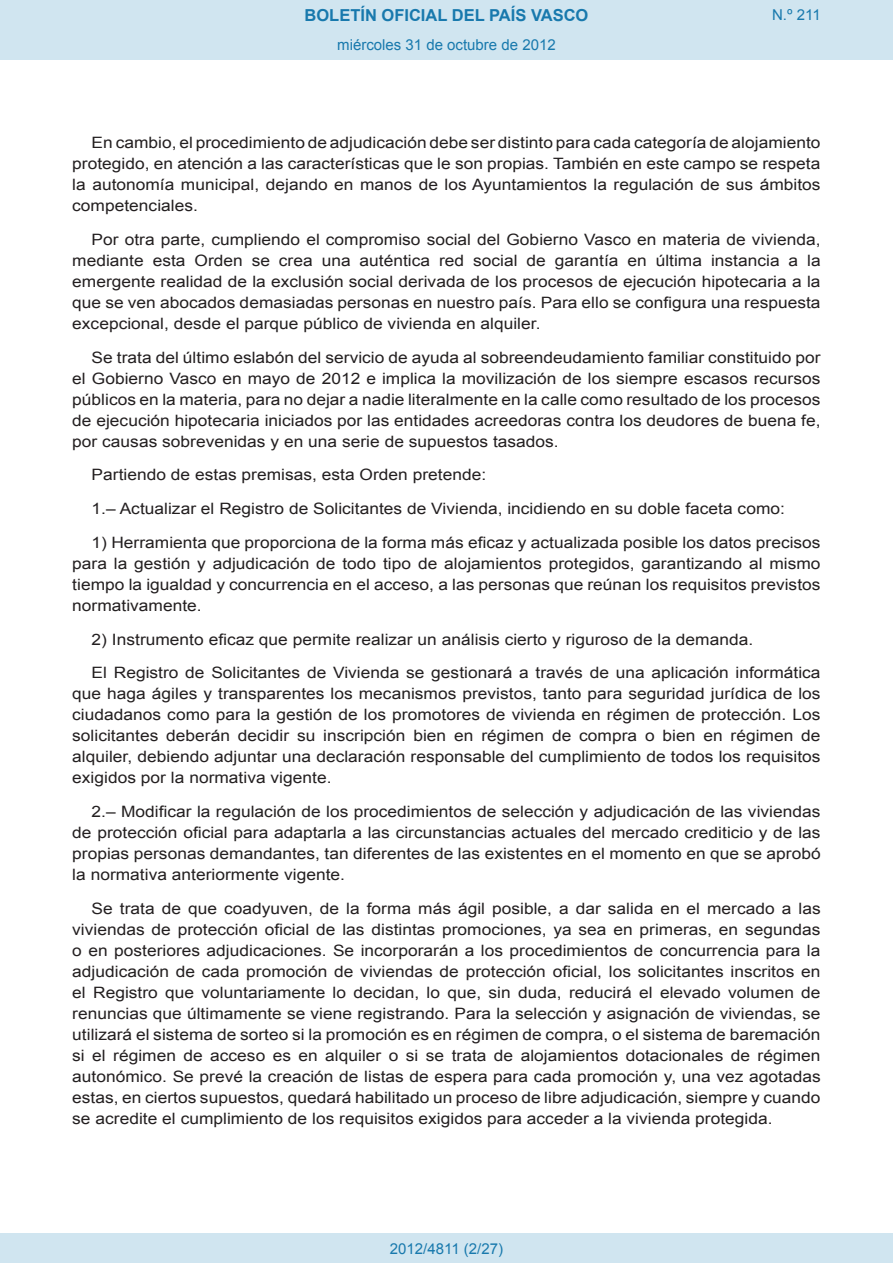
<style>
.page{position:relative;width:893px;height:1263px;background:#fff}
.page>*{position:absolute;margin:0;border:0;box-sizing:border-box;transform-origin:0 0}
.t1{font:700 16.5px "Arial";color:#1879ad}
.BOPVDetalle{font:15.6px/21px "Arial";color:#231f20;text-align:justify;scale:1.11 1}
.Paginacion_Centro{font:15px "Arial";color:#1879ad}
</style>
<div class="page">
<div style="left:0;top:0;width:893px;height:60px;background:#d0e5f0"></div>
<div style="left:0;top:1233px;width:893px;height:30px;background:#d0e5f0"></div>
<p class="t1" style="left:305px;top:4px;width:285px">BOLETÍN OFICIAL DEL PAÍS VASCO</p>
<p class="Paginacion_Centro" style="left:337px;top:35px;width:220px">miércoles 31 de octubre de 2012</p>
<p class="Paginacion_Centro" style="left:772px;top:5px;width:50px">N.º 211</p>
<p class="BOPVDetalle" style="left:72px;top:132px;width:676px;text-indent:19px">En cambio, el procedimiento de adjudicación debe ser distinto para cada categoría de alojamiento protegido, en atención a las características que le son propias. También en este campo se respeta la autonomía municipal, dejando en manos de los Ayuntamientos la regulación de sus ámbitos competenciales.</p>
<p class="BOPVDetalle" style="left:72px;top:229px;width:676px;text-indent:19px">Por otra parte, cumpliendo el compromiso social del Gobierno Vasco en materia de vivienda, mediante esta Orden se crea una auténtica red social de garantía en última instancia a la emergente realidad de la exclusión social derivada de los procesos de ejecución hipotecaria a la que se ven abocados demasiadas personas en nuestro país. Para ello se configura una respuesta excepcional, desde el parque público de vivienda en alquiler.</p>
<p class="BOPVDetalle" style="left:72px;top:347px;width:676px;text-indent:19px">Se trata del último eslabón del servicio de ayuda al sobreendeudamiento familiar constituido por el Gobierno Vasco en mayo de 2012 e implica la movilización de los siempre escasos recursos públicos en la materia, para no dejar a nadie literalmente en la calle como resultado de los procesos de ejecución hipotecaria iniciados por las entidades acreedoras contra los deudores de buena fe, por causas sobrevenidas y en una serie de supuestos tasados.</p>
<p class="BOPVDetalle" style="left:92px;top:465px;width:357px">Partiendo de estas premisas, esta Orden pretende:</p>
<p class="BOPVDetalle" style="left:92px;top:498px;width:626px">1.– Actualizar el Registro de Solicitantes de Vivienda, incidiendo en su doble faceta como:</p>
<p class="BOPVDetalle" style="left:72px;top:532px;width:676px;text-indent:19px">1) Herramienta que proporciona de la forma más eficaz y actualizada posible los datos precisos para la gestión y adjudicación de todo tipo de alojamientos protegidos, garantizando al mismo tiempo la igualdad y concurrencia en el acceso, a las personas que reúnan los requisitos previstos normativamente.</p>
<p class="BOPVDetalle" style="left:92px;top:629px;width:597px">2) Instrumento eficaz que permite realizar un análisis cierto y riguroso de la demanda.</p>
<p class="BOPVDetalle" style="left:72px;top:663px;width:676px;text-indent:19px">El Registro de Solicitantes de Vivienda se gestionará a través de una aplicación informática que haga ágiles y transparentes los mecanismos previstos, tanto para seguridad jurídica de los ciudadanos como para la gestión de los promotores de vivienda en régimen de protección. Los solicitantes deberán decidir su inscripción bien en régimen de compra o bien en régimen de alquiler, debiendo adjuntar una declaración responsable del cumplimiento de todos los requisitos exigidos por la normativa vigente.</p>
<p class="BOPVDetalle" style="left:72px;top:801px;width:676px;text-indent:19px">2.– Modificar la regulación de los procedimientos de selección y adjudicación de las viviendas de protección oficial para adaptarla a las circunstancias actuales del mercado crediticio y de las propias personas demandantes, tan diferentes de las existentes en el momento en que se aprobó la normativa anteriormente vigente.</p>
<p class="BOPVDetalle" style="left:72px;top:898px;width:676px;text-indent:19px">Se trata de que coadyuven, de la forma más ágil posible, a dar salida en el mercado a las viviendas de protección oficial de las distintas promociones, ya sea en primeras, en segundas o en posteriores adjudicaciones. Se incorporarán a los procedimientos de concurrencia para la adjudicación de cada promoción de viviendas de protección oficial, los solicitantes inscritos en el Registro que voluntariamente lo decidan, lo que, sin duda, reducirá el elevado volumen de renuncias que últimamente se viene registrando. Para la selección y asignación de viviendas, se utilizará el sistema de sorteo si la promoción es en régimen de compra, o el sistema de baremación si el régimen de acceso es en alquiler o si se trata de alojamientos dotacionales de régimen autonómico. Se prevé la creación de listas de espera para cada promoción y, una vez agotadas estas, en ciertos supuestos, quedará habilitado un proceso de libre adjudicación, siempre y cuando se acredite el cumplimiento de los requisitos exigidos para acceder a la vivienda protegida.</p>
<p class="Paginacion_Centro" style="left:390px;top:1238px;width:115px">2012/4811 (2/27)</p>
</div>
